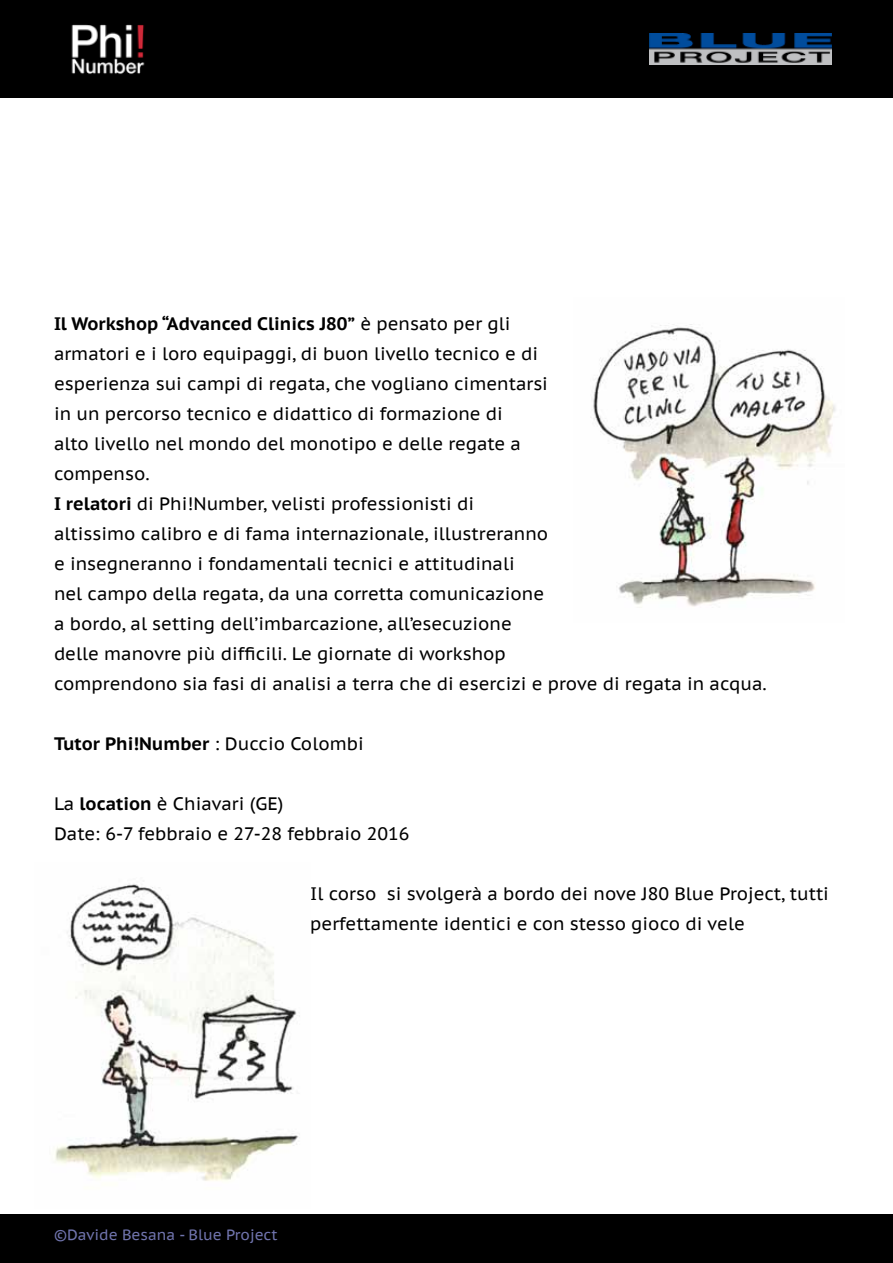
<style>
.page{position:relative;width:893px;height:1263px;background:#fff}
.page>*{position:absolute;margin:0;border:0;box-sizing:border-box;transform-origin:0 0}
.t1{font:18px/30px "PT Sans Caption";color:#000}
.t2{font:700 18px "PT Sans Caption";color:#000}
.t3{font:15px "PT Sans Caption";color:#7074ad}
.s1{font-weight:700}
.s2{font-weight:400}
</style>
<div class="page">
<div style="left:0;top:0;width:893px;height:98px;background:#000"></div>
<img style="left:593px;top:324px;width:243px;height:283px">
<img style="left:55px;top:884px;width:245px;height:297px">
<img style="left:649px;top:34px;width:183px;height:30px">
<img style="left:71px;top:24px;width:74px;height:50px">
<div style="left:0;top:1214px;width:893px;height:49px;background:#000"></div>
<p class="t1" style="left:54px;top:309px;width:714px"><span class="s1">Il Workshop “Advanced Clinics J80”</span> è pensato per gli<br>armatori e i loro equipaggi, di buon livello tecnico e di<br>esperienza sui campi di regata, che vogliano cimentarsi<br>in un percorso tecnico e didattico di formazione di<br>alto livello nel mondo del monotipo e delle regate a<br>compenso.<br><span class="s1">I relatori</span> di Phi!Number, velisti professionisti di<br>altissimo calibro e di fama internazionale, illustreranno<br>e insegneranno i fondamentali tecnici e attitudinali<br>nel campo della regata, da una corretta comunicazione<br>a bordo, al setting dell’imbarcazione, all’esecuzione<br>delle manovre più difficili. Le giornate di workshop<br>comprendono sia fasi di analisi a terra che di esercizi e prove di regata in acqua.</p>
<p class="t2" style="left:54px;top:732px;width:311px">Tutor Phi!Number <span class="s2">: Duccio Colombi</span></p>
<p class="t1" style="left:54px;top:789px;width:357px">La <span class="s1">location</span> è Chiavari (GE)<br>Date: 6-7 febbraio e 27-28 febbraio 2016</p>
<p class="t1" style="left:310px;top:879px;width:520px">Il corso si svolgerà a bordo dei nove J80 Blue Project, tutti perfettamente identici e con stesso gioco di vele</p>
<p class="t3" style="left:54px;top:1225px;width:225px">©Davide Besana - Blue Project</p>
</div>
